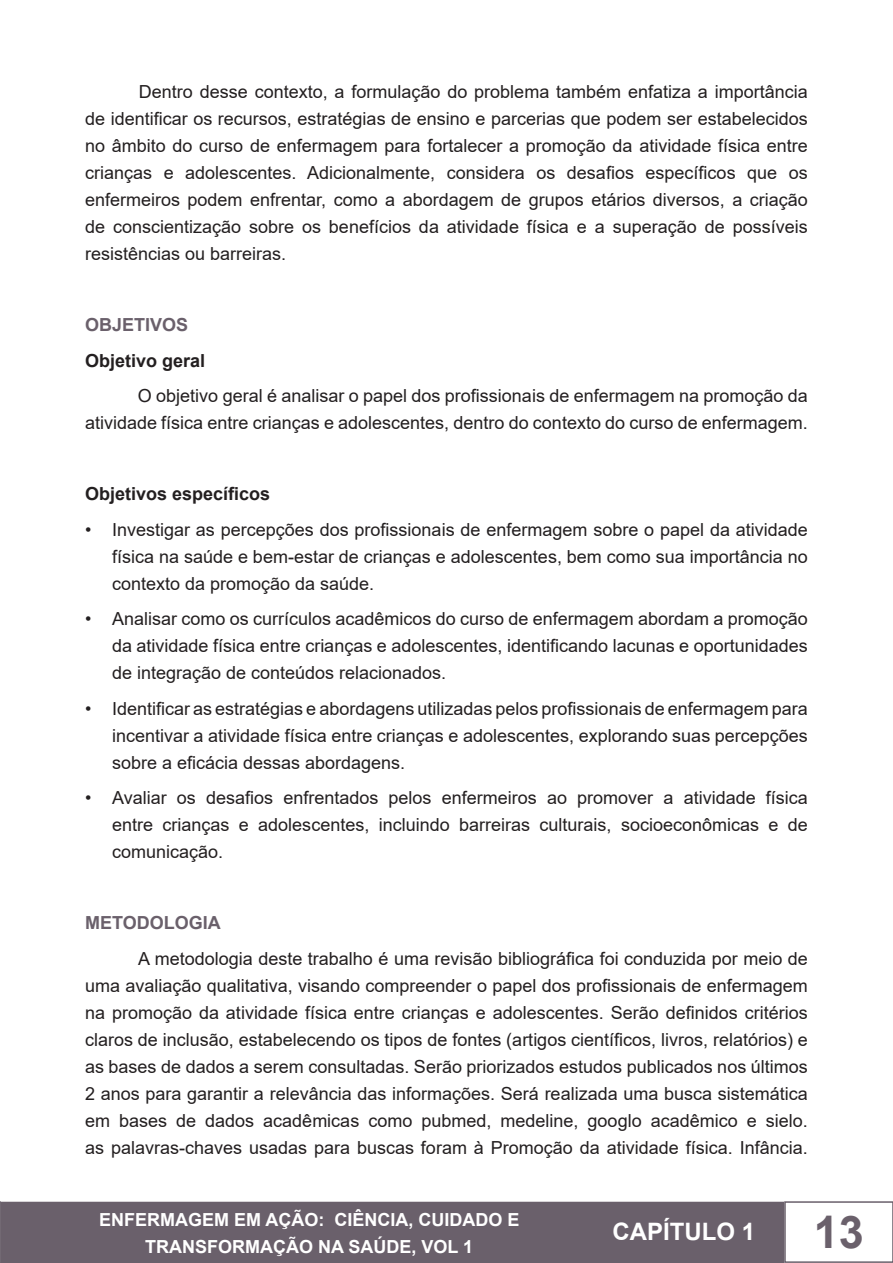
<style>
.page{position:relative;width:893px;height:1263px;background:#fff}
.page>*{position:absolute;margin:0;border:0;box-sizing:border-box;transform-origin:0 0}
.t1{font:700 45px "Arial";color:#6a606b}
.t2{font:700 24px "Arial";color:#fff}
.t3{font:18px/27px "Arial";color:#231f20;text-align:justify}
.t4{font:700 18px/27px "Arial";color:#fff;text-align:center}
.Título_1{font:700 18px "Arial";color:#231f20}
.Título_1-2{font:700 18px "Arial";color:#6a606b}
</style>
<div class="page">
<div style="left:1px;top:1202px;width:782px;height:60px;background:#6a606b"></div>
<div style="left:0;top:1202px;width:784px;height:61px;border:2px solid #6a606b"></div>
<svg style="left:0;top:1201px;width:1px;height:62px"></svg>
<div style="left:784px;top:1201px;width:109px;height:62px;border:2px solid #6a606b"></div>
<p class="t3" style="left:85px;top:78px;width:724px;text-indent:54px">Dentro desse contexto, a formulação do problema também enfatiza a importância de identificar os recursos, estratégias de ensino e parcerias que podem ser estabelecidos no âmbito do curso de enfermagem para fortalecer a promoção da atividade física entre crianças e adolescentes. Adicionalmente, considera os desafios específicos que os enfermeiros podem enfrentar, como a abordagem de grupos etários diversos, a criação de conscientização sobre os benefícios da atividade física e a superação de possíveis resistências ou barreiras.</p>
<p class="Título_1-2" style="left:85px;top:312px;width:105px">OBJETIVOS</p>
<p class="Título_1" style="left:85px;top:348px;width:122px">Objetivo geral</p>
<p class="t3" style="left:85px;top:382px;width:724px;text-align:right">O objetivo geral é analisar o papel dos profissionais de enfermagem na promoção da atividade física entre crianças e adolescentes, dentro do contexto do curso de enfermagem.</p>
<p class="Título_1" style="left:85px;top:481px;width:187px">Objetivos específicos</p>
<p class="t3" style="left:112px;top:516px;width:697px;text-indent:-27px">• Investigar as percepções dos profissionais de enfermagem sobre o papel da atividade física na saúde e bem-estar de crianças e adolescentes, bem como sua importância no contexto da promoção da saúde.</p>
<p class="t3" style="left:112px;top:605px;width:697px;text-indent:-27px">• Analisar como os currículos acadêmicos do curso de enfermagem abordam a promoção da atividade física entre crianças e adolescentes, identificando lacunas e oportunidades de integração de conteúdos relacionados.</p>
<p class="t3" style="left:112px;top:695px;width:697px;text-indent:-27px">• Identificar as estratégias e abordagens utilizadas pelos profissionais de enfermagem para incentivar a atividade física entre crianças e adolescentes, explorando suas percepções sobre a eficácia dessas abordagens.</p>
<p class="t3" style="left:112px;top:784px;width:697px;text-indent:-27px">• Avaliar os desafios enfrentados pelos enfermeiros ao promover a atividade física entre crianças e adolescentes, incluindo barreiras culturais, socioeconômicas e de comunicação.</p>
<p class="Título_1-2" style="left:85px;top:910px;width:137px">METODOLOGIA</p>
<p class="t3" style="left:85px;top:945px;width:724px;text-indent:53px">A metodologia deste trabalho é uma revisão bibliográfica foi conduzida por meio de uma avaliação qualitativa, visando compreender o papel dos profissionais de enfermagem na promoção da atividade física entre crianças e adolescentes. Serão definidos critérios claros de inclusão, estabelecendo os tipos de fontes (artigos científicos, livros, relatórios) e as bases de dados a serem consultadas. Serão priorizados estudos publicados nos últimos 2 anos para garantir a relevância das informações. Será realizada uma busca sistemática em bases de dados acadêmicas como pubmed, medeline, googlo acadêmico e sielo. as palavras-chaves usadas para buscas foram à Promoção da atividade física. Infância.</p>
<p class="t4" style="left:99px;top:1206px;width:422px">ENFERMAGEM EM AÇÃO: CIÊNCIA, CUIDADO E<br>TRANSFORMAÇÃO NA SAÚDE, VOL 1</p>
<h2 class="t2" style="left:612px;top:1215px;width:144px">CAPÍTULO 1</h2>
<h1 class="t1" style="left:814px;top:1201px;width:52px">13</h1>
</div>
